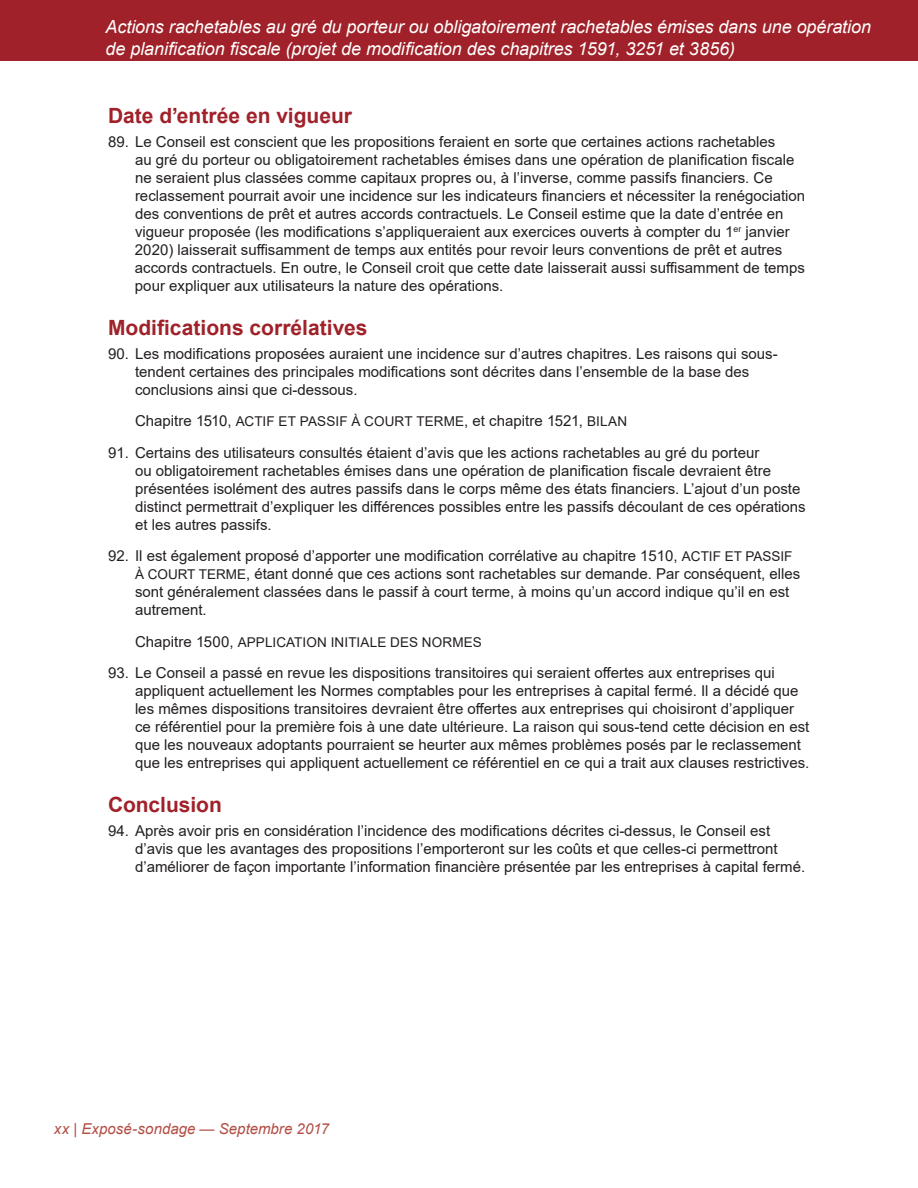
<style>
.page{position:relative;width:918px;height:1188px;background:#fff}
.page>*{position:absolute;margin:0;border:0;box-sizing:border-box;transform-origin:0 0}
.Pre_Content_-_Head_2{font:700 21px "Arial";color:#a02129}
.t1{font:italic 18px/21.6px "Arial";letter-spacing:-.005em;color:#fff}
.Pre_Content{font:15px/18px "Arial";color:#231f20}
.t2{font:italic 15px "Arial";color:#b24e45}
.Pre_Content-2{font:13.5px "Arial";letter-spacing:.01em;color:#231f20}
.s1{font-size:13.5px}
.s2{font-size:15px}
.s3{font-style:normal}
</style>
<div class="page">
<div style="left:0;top:0;width:918px;height:61px;background:#a02129"></div>
<p class="t1" style="left:106px;top:16px;width:767px">Actions rachetables au gré du porteur ou obligatoirement rachetables émises dans une opération de planification fiscale (projet de modification des chapitres 1591, 3251 et 3856)</p>
<p class="Pre_Content_-_Head_2" style="left:108px;top:101px;width:246px">Date d’entrée en vigueur</p>
<p class="Pre_Content" style="left:135px;top:133px;width:672px;text-indent:-27px">89. Le Conseil est conscient que les propositions feraient en sorte que certaines actions rachetables<br>au gré du porteur ou obligatoirement rachetables émises dans une opération de planification fiscale ne seraient plus classées comme capitaux propres ou, à l’inverse, comme passifs financiers. Ce reclassement pourrait avoir une incidence sur les indicateurs financiers et nécessiter la renégociation des conventions de prêt et autres accords contractuels. Le Conseil estime que la date d’entrée en vigueur proposée (les modifications s’appliqueraient aux exercices ouverts à compter du 1<sup>er</sup> janvier 2020) laisserait suffisamment de temps aux entités pour revoir leurs conventions de prêt et autres accords contractuels. En outre, le Conseil croit que cette date laisserait aussi suffisamment de temps pour expliquer aux utilisateurs la nature des opérations.</p>
<p class="Pre_Content_-_Head_2" style="left:108px;top:313px;width:261px">Modifications corrélatives</p>
<p class="Pre_Content" style="left:135px;top:344px;width:644px;text-indent:-27px">90. Les modifications proposées auraient une incidence sur d’autres chapitres. Les raisons qui sous&shy;tendent certaines des principales modifications sont décrites dans l’ensemble de la base des conclusions ainsi que ci-dessous.</p>
<p class="Pre_Content" style="left:135px;top:412px;width:494px">Chapitre 1510, <span class="s1">ACTIF ET PASSIF À COURT TERME</span>, et chapitre 1521, <span class="s1">BILAN</span></p>
<p class="Pre_Content" style="left:135px;top:443px;width:672px;text-indent:-27px">91. Certains des utilisateurs consultés étaient d’avis que les actions rachetables au gré du porteur<br>ou obligatoirement rachetables émises dans une opération de planification fiscale devraient être présentées isolément des autres passifs dans le corps même des états financiers. L’ajout d’un poste distinct permettrait d’expliquer les différences possibles entre les passifs découlant de ces opérations et les autres passifs.</p>
<p class="Pre_Content" style="left:135px;top:547px;width:667px;text-indent:-27px">92. Il est également proposé d’apporter une modification corrélative au chapitre 1510, <span class="s1">ACTIF ET PASSIF À COURT TERME</span>, étant donné que ces actions sont rachetables sur demande. Par conséquent, elles sont généralement classées dans le passif à court terme, à moins qu’un accord indique qu’il en est autrement.</p>
<p class="Pre_Content-2" style="left:135px;top:633px;width:348px"><span class="s2">Chapitre 1500,</span> APPLICATION INITIALE DES NORMES</p>
<p class="Pre_Content" style="left:135px;top:664px;width:676px;text-indent:-27px">93. Le Conseil a passé en revue les dispositions transitoires qui seraient offertes aux entreprises qui appliquent actuellement les Normes comptables pour les entreprises à capital fermé. Il a décidé que les mêmes dispositions transitoires devraient être offertes aux entreprises qui choisiront d’appliquer ce référentiel pour la première fois à une date ultérieure. La raison qui sous-tend cette décision en est que les nouveaux adoptants pourraient se heurter aux mêmes problèmes posés par le reclassement que les entreprises qui appliquent actuellement ce référentiel en ce qui a trait aux clauses restrictives.</p>
<p class="Pre_Content_-_Head_2" style="left:108px;top:790px;width:115px">Conclusion</p>
<p class="Pre_Content" style="left:135px;top:821px;width:672px;text-indent:-27px">94. Après avoir pris en considération l’incidence des modifications décrites ci-dessus, le Conseil est d’avis que les avantages des propositions l’emporteront sur les coûts et que celles-ci permettront d’améliorer de façon importante l’information financière présentée par les entreprises à capital fermé.</p>
<p class="t2" style="left:54px;top:1119px;width:277px">xx <span class="s3">|</span> Exposé-sondage — Septembre 2017</p>
</div>
